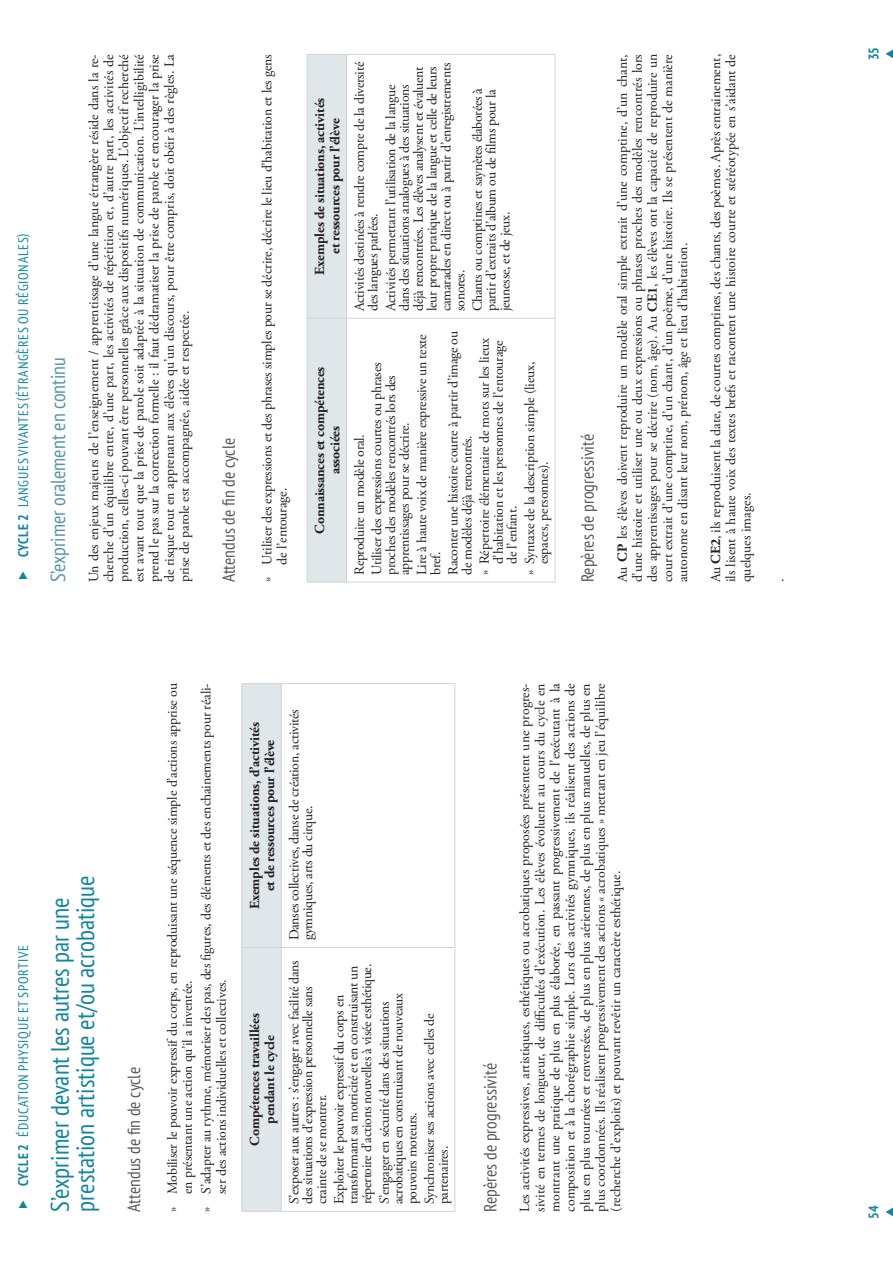
<style>
.page{position:relative;width:893px;height:1263px;background:#fff}
.page>*{position:absolute;margin:0;border:0;box-sizing:border-box;transform-origin:0 0}
.t1{font:condensed 25.2px/25.2px "PT Sans";color:#0f869f}
.t2{font:condensed 20.1px "PT Sans";color:#5497ac}
.t3{font:condensed 17.7px "PT Sans";color:#58595b}
.t4{font:13.8px/13.8px "Adobe Garamond Pro";letter-spacing:-.02em;color:#231f20}
.t5{font:700 13.8px/15.1px "Adobe Garamond Pro";letter-spacing:-.01em;color:#231f20;text-align:center}
.t6{font:condensed 13.8px "PT Sans";letter-spacing:.05em;color:#0f869f}
.t7{font:700 condensed 13.8px "PT Sans";color:#0f869f}
.s1{font-weight:700}
</style>
<div class="page">
<svg style="left:885px;top:49px;width:8px;height:9px"></svg>
<div style="left:308px;top:55px;width:38px;height:527px;background:#e0e7eb"></div>
<hr style="left:307px;top:318px;width:1px;height:264px;background:#d2d3d4">
<hr style="left:307px;top:582px;width:39px;height:1px;background:#d2d3d4">
<hr style="left:307px;top:54px;width:1px;height:264px;background:#d2d3d4">
<hr style="left:307px;top:318px;width:39px;height:1px;background:#d2d3d4">
<hr style="left:307px;top:54px;width:39px;height:1px;background:#d2d3d4">
<hr style="left:346px;top:318px;width:1px;height:264px;background:#d2d3d4">
<hr style="left:347px;top:582px;width:208px;height:1px;background:#d2d3d4">
<hr style="left:346px;top:54px;width:1px;height:264px;background:#d2d3d4">
<hr style="left:347px;top:318px;width:208px;height:1px;background:#d2d3d4">
<hr style="left:347px;top:54px;width:208px;height:1px;background:#d2d3d4">
<hr style="left:555px;top:54px;width:1px;height:528px;background:#d2d3d4">
<svg style="left:885px;top:1207px;width:8px;height:10px"></svg>
<div style="left:242px;top:684px;width:39px;height:527px;background:#e0e7eb"></div>
<hr style="left:241px;top:948px;width:1px;height:264px;background:#d2d3d4">
<hr style="left:242px;top:1211px;width:39px;height:1px;background:#d2d3d4">
<hr style="left:241px;top:683px;width:1px;height:265px;background:#d2d3d4">
<hr style="left:242px;top:947px;width:39px;height:1px;background:#d2d3d4">
<hr style="left:242px;top:683px;width:39px;height:1px;background:#d2d3d4">
<hr style="left:281px;top:948px;width:1px;height:264px;background:#d2d3d4">
<hr style="left:282px;top:1211px;width:172px;height:1px;background:#d2d3d4">
<hr style="left:281px;top:683px;width:1px;height:265px;background:#d2d3d4">
<hr style="left:282px;top:947px;width:172px;height:1px;background:#d2d3d4">
<hr style="left:282px;top:683px;width:172px;height:1px;background:#d2d3d4">
<hr style="left:454px;top:683px;width:1px;height:529px;background:#d2d3d4">
<p class="t6" style="left:16px;top:557px;width:325px;rotate:-90deg"><span class="s1">CYCLE 2</span> LANGUES VIVANTES (ÉTRANGÈRES OU RÉGIONALES)</p>
<h2 class="t2" style="left:47px;top:582px;width:227px;rotate:-90deg">S’exprimer oralement en continu</h2>
<p class="t4" style="left:87px;top:582px;width:530px;line-height:15.1px;text-align:justify;rotate:-90deg">Un des enjeux majeurs de l’enseignement / apprentissage d’une langue étrangère réside dans la re&shy;cherche d’un équilibre entre, d’une part, les activités de répétition et, d’autre part, les activités de production, celles-ci pouvant être personnelles grâce aux dispositifs numériques. L’objectif recherché est avant tout que la prise de parole soit adaptée à la situation de communication. L’intelligibilité prend le pas sur la correction formelle : il faut dédramatiser la prise de parole et encourager la prise de risque tout en apprenant aux élèves qu’un discours, pour être compris, doit obéir à des règles. La prise de parole est accompagnée, aidée et respectée.</p>
<p class="t3" style="left:219px;top:582px;width:146px;rotate:-90deg">Attendus de n de cycle</p>
<p class="t4" style="left:261px;top:565px;width:512px;line-height:15.1px;text-indent:-18px;rotate:-90deg">» Utiliser des expressions et des phrases simples pour se décrire, décrire le lieu d’habitation et les gens de l’entourage.</p>
<p class="t5" style="left:313px;top:275px;width:178px;rotate:-90deg">Exemples de situations, activités et ressources pour l’élève</p>
<p class="t5" style="left:313px;top:534px;width:169px;rotate:-90deg">Connaissances et compétences associées</p>
<p class="t4" style="left:354px;top:311px;width:251px;rotate:-90deg">Activités destinées à rendre compte de la diversité des langues parlées.</p>
<p class="t4" style="left:385px;top:311px;width:250px;rotate:-90deg">Activités permettant l’utilisation de la langue dans des situations analogues à des situations déjà rencontrées. Les élèves analysent et évaluent leur propre pratique de la langue et celle de leurs camarades en direct ou à partir d’enregistrements sonores.</p>
<p class="t4" style="left:472px;top:311px;width:225px;rotate:-90deg">Chants ou comptines et saynètes élaborées à partir d’extraits d’album ou de films pour la jeunesse, et de jeux.</p>
<p class="t4" style="left:416px;top:575px;width:242px;rotate:-90deg">Lire à haute voix de manière expressive un texte bref.</p>
<p class="t4" style="left:447px;top:575px;width:246px;rotate:-90deg">Raconter une histoire courte à partir d’image ou de modèles déjà rencontrés.</p>
<p class="t4" style="left:479px;top:564px;width:228px;text-indent:-11px;rotate:-90deg">» Répertoire élémentaire de mots sur les lieux d’habitation et les personnes de l’entourage de l’enfant.</p>
<p class="t4" style="left:524px;top:564px;width:204px;text-indent:-11px;rotate:-90deg">» Syntaxe de la description simple (lieux, espaces, personnes).</p>
<p class="t4" style="left:352px;top:575px;width:214px;line-height:17.4px;rotate:-90deg">Reproduire un modèle oral.<br>Utiliser des expressions courtes ou phrases</p>
<p class="t4" style="left:385px;top:575px;width:201px;rotate:-90deg">proches des modèles rencontrés lors des apprentissages pour se décrire.</p>
<p class="t3" style="left:578px;top:582px;width:150px;rotate:-90deg">Repères de progressivité</p>
<p class="t4" style="left:616px;top:582px;width:530px;line-height:15.1px;text-align:justify;rotate:-90deg">Au <span class="s1">CP</span> les élèves doivent reproduire un modèle oral simple extrait d’une comptine, d’un chant, d’une histoire et utiliser une ou deux expressions ou phrases proches des modèles rencontrés lors des apprentissages pour se décrire (nom, âge). Au <span class="s1">CE1</span>, les élèves ont la capacité de reproduire un court extrait d’une comptine, d’un chant, d’un poème, d’une histoire. Ils se présentent de manière autonome en disant leur nom, prénom, âge et lieu d’habitation.</p>
<p class="t4" style="left:709px;top:582px;width:530px;line-height:15.1px;text-align:justify;rotate:-90deg">Au <span class="s1">CE2</span>, ils reproduisent la date, de courtes comptines, des chants, des poèmes. Après entrainement, ils lisent à haute voix des textes brefs et racontent une histoire courte et stéréotypée en s’aidant de quelques images.</p>
<p class="t4" style="left:773px;top:582px;width:5px;rotate:-90deg">.</p>
<p class="t6" style="left:16px;top:1186px;width:242px;rotate:-90deg"><span class="s1">CYCLE 2</span> ÉDUCATION PHYSIQUE ET SPORTIVE</p>
<h1 class="t1" style="left:48px;top:1212px;width:338px;rotate:-90deg">S’exprimer devant les autres par une prestation artistique et/ou acrobatique</h1>
<p class="t3" style="left:124px;top:1212px;width:146px;rotate:-90deg">Attendus de n de cycle</p>
<p class="t4" style="left:166px;top:1194px;width:512px;line-height:15.1px;text-indent:-18px;rotate:-90deg">» Mobiliser le pouvoir expressif du corps, en reproduisant une séquence simple d’actions apprise ou en présentant une action qu’il a inventée.</p>
<p class="t4" style="left:200px;top:1194px;width:512px;line-height:15.1px;text-indent:-18px;rotate:-90deg">» S’adapter au rythme, mémoriser des pas, des figures, des éléments et des enchainements pour réali&shy;ser des actions individuelles et collectives.</p>
<p class="t5" style="left:248px;top:909px;width:189px;rotate:-90deg">Exemples de situations, d’activités et de ressources pour l’élève</p>
<p class="t5" style="left:248px;top:1146px;width:134px;rotate:-90deg">Compétences travaillées pendant le cycle</p>
<p class="t4" style="left:288px;top:940px;width:233px;rotate:-90deg">Danses collectives, danse de création, activités gymniques, arts du cirque.</p>
<p class="t4" style="left:288px;top:1204px;width:246px;rotate:-90deg">S’exposer aux autres : s’engager avec facilité dans des situations d’expression personnelle sans crainte de se montrer.</p>
<p class="t4" style="left:333px;top:1204px;width:242px;rotate:-90deg">Exploiter le pouvoir expressif du corps en transformant sa motricité et en construisant un répertoire d’actions nouvelles à visée esthétique.</p>
<p class="t4" style="left:378px;top:1204px;width:213px;rotate:-90deg">S’engager en sécurité dans des situations acrobatiques en construisant de nouveaux pouvoirs moteurs.</p>
<p class="t4" style="left:424px;top:1204px;width:192px;rotate:-90deg">Synchroniser ses actions avec celles de partenaires.</p>
<p class="t3" style="left:480px;top:1212px;width:150px;rotate:-90deg">Repères de progressivité</p>
<p class="t4" style="left:518px;top:1212px;width:530px;line-height:15.1px;text-align:justify;rotate:-90deg">Les activités expressives, artistiques, esthétiques ou acrobatiques proposées présentent une progres&shy;sivité en termes de longueur, de difficultés d’exécution. Les élèves évoluent au cours du cycle en montrant une pratique de plus en plus élaborée, en passant progressivement de l’exécutant à la composition et à la chorégraphie simple. Lors des activités gymniques, ils réalisent des actions de plus en plus tournées et renversées, de plus en plus aériennes, de plus en plus manuelles, de plus en plus coordonnées. Ils réalisent progressivement des actions « acrobatiques » mettant en jeu l’équilibre (recherche d’exploits) et pouvant revêtir un caractère esthétique.</p>
<p class="t7" style="left:866px;top:60px;width:15px;rotate:-90deg">35</p>
<p class="t7" style="left:866px;top:1219px;width:15px;rotate:-90deg">54</p>
</div>
